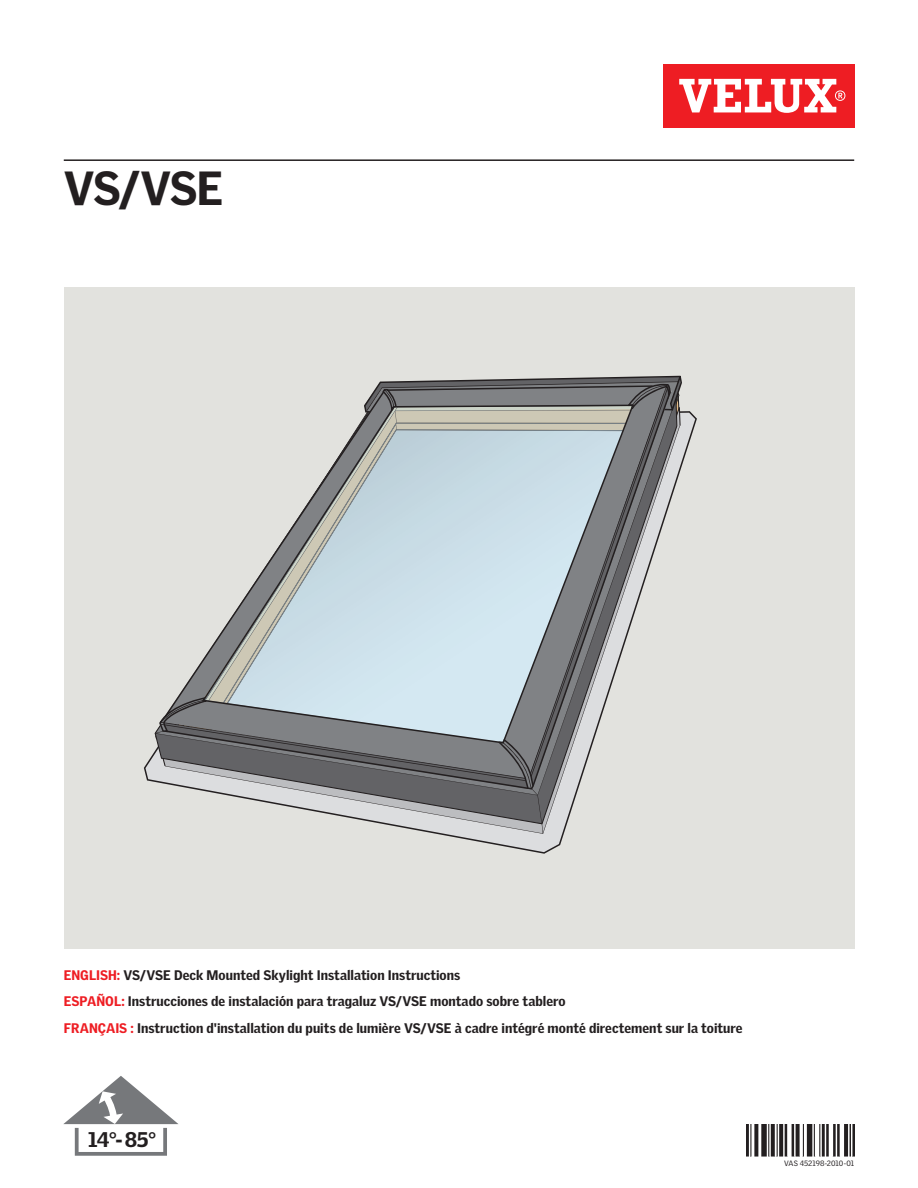
<style>
.page{position:relative;width:918px;height:1188px;background:#fff}
.page>*{position:absolute;margin:0;border:0;box-sizing:border-box;transform-origin:0 0}
.t1{font:900 46.5px "Velux Gothic";color:#231f20}
.t2{font:900 20.7px "Velux Gothic";color:#231f20}
.t3{font:900 13.5px/26.7px "Velux Gothic";color:#231f20}
.t4{font:7.5px "Velux Gothic";color:#231f20}
.s1{color:#ee1d23}
</style>
<div class="page">
<svg style="left:64px;top:1076px;width:114px;height:80px"></svg>
<div style="left:663px;top:64px;width:191px;height:64px;background:#ee1d23"></div>
<svg style="left:679px;top:79px;width:166px;height:34px"></svg>
<hr style="left:64px;top:159px;width:790px;height:2px;background:#231f20">
<img style="left:747px;top:1124px;width:107px;height:32px">
<div style="left:64px;top:287px;width:790px;height:661px;background:#e2e2de"></div>
<svg style="left:545px;top:430px;width:126px;height:356px"></svg>
<svg style="left:156px;top:659px;width:389px;height:175px"></svg>
<svg style="left:364px;top:376px;width:318px;height:54px;background:#767779"></svg>
<svg style="left:203px;top:405px;width:431px;height:339px"></svg>
<h1 class="t1" style="left:64px;top:159px;width:161px">VS/VSE</h1>
<p class="t3" style="left:64px;top:961px;width:680px"><span class="s1">English:</span> VS/VSE Deck Mounted Skylight Installation Instructions<br><span class="s1">Español:</span> Instrucciones de instalación para tragaluz VS/VSE montado sobre tablero<br><span class="s1">Français :</span> Instruction d'installation du puits de lumière VS/VSE à cadre intégré monté directement sur la toiture</p>
<h2 class="t2" style="left:88px;top:1126px;width:70px">14°-85°</h2>
<p class="t4" style="left:784px;top:1159px;width:72px">VAS 452198-2010-01</p>
</div>
